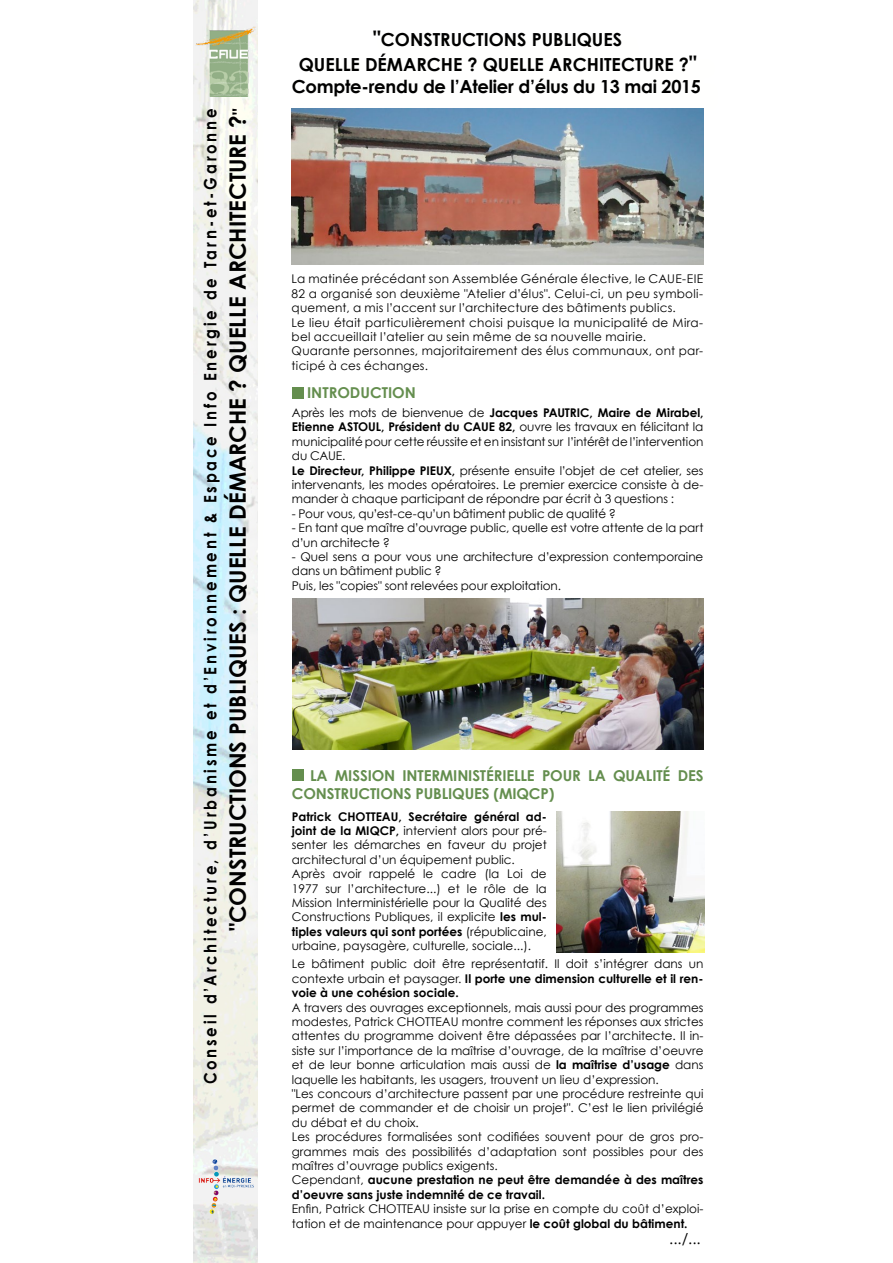
<style>
.page{position:relative;width:893px;height:1263px;background:#fff}
.page>*{position:absolute;margin:0;border:0;box-sizing:border-box;transform-origin:0 0}
.t1{font:700 22.5px "Century Gothic";color:#000}
.t2{font:700 18px "Century Gothic";color:#000}
.t3{font:700 17.1px "Century Gothic";letter-spacing:.19em;color:#000;scale:.88 1}
.t4{font:700 15px/18px "Century Gothic";letter-spacing:-.01em;color:#648e4e}
.t5{font:15px "Century Gothic";color:#000}
.t6{font:12px/14.4px "Century Gothic";color:#000;text-align:justify}
.t7{font:12px/14.4px "Century Gothic";letter-spacing:.025em;color:#000}
.t8{font:700 12px/14.4px "Century Gothic";color:#000}
.t9{font:12px/14.4px "Century Gothic";letter-spacing:.02em;color:#000}
.s1{font-size:18px}
.s2{font-size:21px}
.s3{font-weight:700}
.s4{font-weight:400}
</style>
<div class="page">
<img style="left:194px;top:0;width:64px;height:1263px">
<div style="left:292px;top:387px;width:11px;height:11px;background:#648e4e"></div>
<div style="left:292px;top:769px;width:11px;height:12px;background:#648e4e"></div>
<div style="left:227px;top:112px;width:38px;height:837px;background:#fffffe;opacity:.75"></div>
<img style="left:195px;top:27px;width:61px;height:69px">
<img style="left:193px;top:1149px;width:65px;height:76px">
<img style="left:292px;top:109px;width:411px;height:155px">
<img style="left:556px;top:811px;width:148px;height:141px">
<img style="left:292px;top:598px;width:411px;height:151px">
<p class="t3" style="left:199px;top:1084px;width:1110px;rotate:-90deg">Conseil d’Architecture, d’Urbanisme et d’Environnement &amp; Espace Info Energie de Tarn-et-Garonne</p>
<p class="t1" style="left:223px;top:931px;width:824px;rotate:-90deg">"CONSTRUCTIONS PUBLIQUES : QUELLE DÉMARCHE ? QUELLE ARCHITECTURE ?<span class="s1">"</span></p>
<p class="t2" style="left:373px;top:28px;width:250px"><span class="s2">"</span>CONSTRUCTIONS PUBLIQUES</p>
<p class="t2" style="left:299px;top:53px;width:399px">QUELLE DÉMARCHE ? QUELLE ARCHITECTURE ?<span class="s2">"</span></p>
<p class="t2" style="left:292px;top:75px;width:411px">Compte-rendu de l’Atelier d’élus du 13 mai 2015</p>
<p class="t6" style="left:292px;top:272px;width:413px">La matinée précédant son Assemblée Générale élective, le CAUE-EIE 82 a organisé son deuxième "Atelier d’élus". Celui-ci, un peu symboli&shy;quement, a mis l’accent sur l’architecture des bâtiments publics.</p>
<p class="t7" style="left:292px;top:315px;width:413px">Le lieu était particulièrement choisi puisque la municipalité de Mira&shy;bel accueillait l’atelier au sein même de sa nouvelle mairie.</p>
<p class="t9" style="left:292px;top:344px;width:413px">Quarante personnes, majoritairement des élus communaux, ont par&shy;ticipé à ces échanges.</p>
<p class="t4" style="left:307px;top:383px;width:110px">INTRODUCTION</p>
<p class="t6" style="left:292px;top:405px;width:413px">Après les mots de bienvenue de <span class="s3">Jacques PAUTRIC, Maire de Mirabel, Etienne ASTOUL, Président du CAUE 82,</span> ouvre les travaux en félicitant la municipalité pour cette réussite et en insistant sur l’intérêt de l’intervention du CAUE.</p>
<p class="t6" style="left:292px;top:463px;width:413px"><span class="s3">Le Directeur, Philippe PIEUX,</span> présente ensuite l’objet de cet atelier, ses intervenants, les modes opératoires. Le premier exercice consiste à de&shy;mander à chaque participant de répondre par écrit à 3 questions :</p>
<p class="t6" style="left:292px;top:506px;width:326px">- Pour vous, qu’est-ce-qu’un bâtiment public de qualité ?</p>
<p class="t6" style="left:292px;top:520px;width:413px">- En tant que maître d’ouvrage public, quelle est votre attente de la part d’un architecte ?</p>
<p class="t6" style="left:292px;top:549px;width:413px">- Quel sens a pour vous une architecture d’expression contemporaine dans un bâtiment public ?</p>
<p class="t6" style="left:292px;top:578px;width:271px">Puis, les "copies" sont relevées pour exploitation.</p>
<p class="t4" style="left:292px;top:766px;width:413px;text-indent:18px">LA MISSION INTERMINISTÉRIELLE POUR LA QUALITÉ DES<br>CONSTRUCTIONS PUBLIQUES (MIQCP)</p>
<p class="t6" style="left:292px;top:809px;width:256px"><span class="s3">Patrick CHOTTEAU, Secrétaire général ad&shy;joint de la MIQCP,</span> intervient alors pour pré&shy;senter les démarches en faveur du projet architectural d’un équipement public.</p>
<p class="t6" style="left:292px;top:866px;width:256px">Après avoir rappelé le cadre (la Loi de 1977 sur l’architecture...) et le rôle de la Mission Interministérielle pour la Qualité des Constructions Publiques, il explicite <span class="s3">les mul&shy;tiples valeurs qui sont portées</span> (républicaine, urbaine, paysagère, culturelle, sociale...).</p>
<p class="t6" style="left:292px;top:957px;width:413px">Le bâtiment public doit être représentatif. Il doit s’intégrer dans un contexte urbain et paysager. <span class="s3">Il porte une dimension culturelle et il ren&shy;voie à une cohésion sociale.</span></p>
<p class="t6" style="left:292px;top:1000px;width:413px">A travers des ouvrages exceptionnels, mais aussi pour des programmes modestes, Patrick CHOTTEAU montre comment les réponses aux strictes attentes du programme doivent être dépassées par l’architecte. Il in&shy;siste sur l’importance de la maîtrise d’ouvrage, de la maîtrise d’oeuvre et de leur bonne articulation mais aussi de <span class="s3">la maîtrise d’usage</span> dans laquelle les habitants, les usagers, trouvent un lieu d’expression.</p>
<p class="t6" style="left:292px;top:1086px;width:413px">"Les concours d’architecture passent par une procédure restreinte qui permet de commander et de choisir un projet". C’est le lien privilégié du débat et du choix.</p>
<p class="t6" style="left:292px;top:1129px;width:413px">Les procédures formalisées sont codifiées souvent pour de gros pro&shy;grammes mais des possibilités d’adaptation sont possibles pour des maîtres d’ouvrage publics exigents.</p>
<p class="t8" style="left:292px;top:1172px;width:413px"><span class="s4">Cependant,</span> aucune prestation ne peut être demandée à des maîtres d’oeuvre sans juste indemnité de ce travail.</p>
<p class="t6" style="left:292px;top:1201px;width:413px">Enfin, Patrick CHOTTEAU insiste sur la prise en compte du coût d’exploi&shy;tation et de maintenance pour appuyer <span class="s3">le coût global du bâtiment.</span></p>
<p class="t5" style="left:669px;top:1230px;width:33px">.../...</p>
</div>
